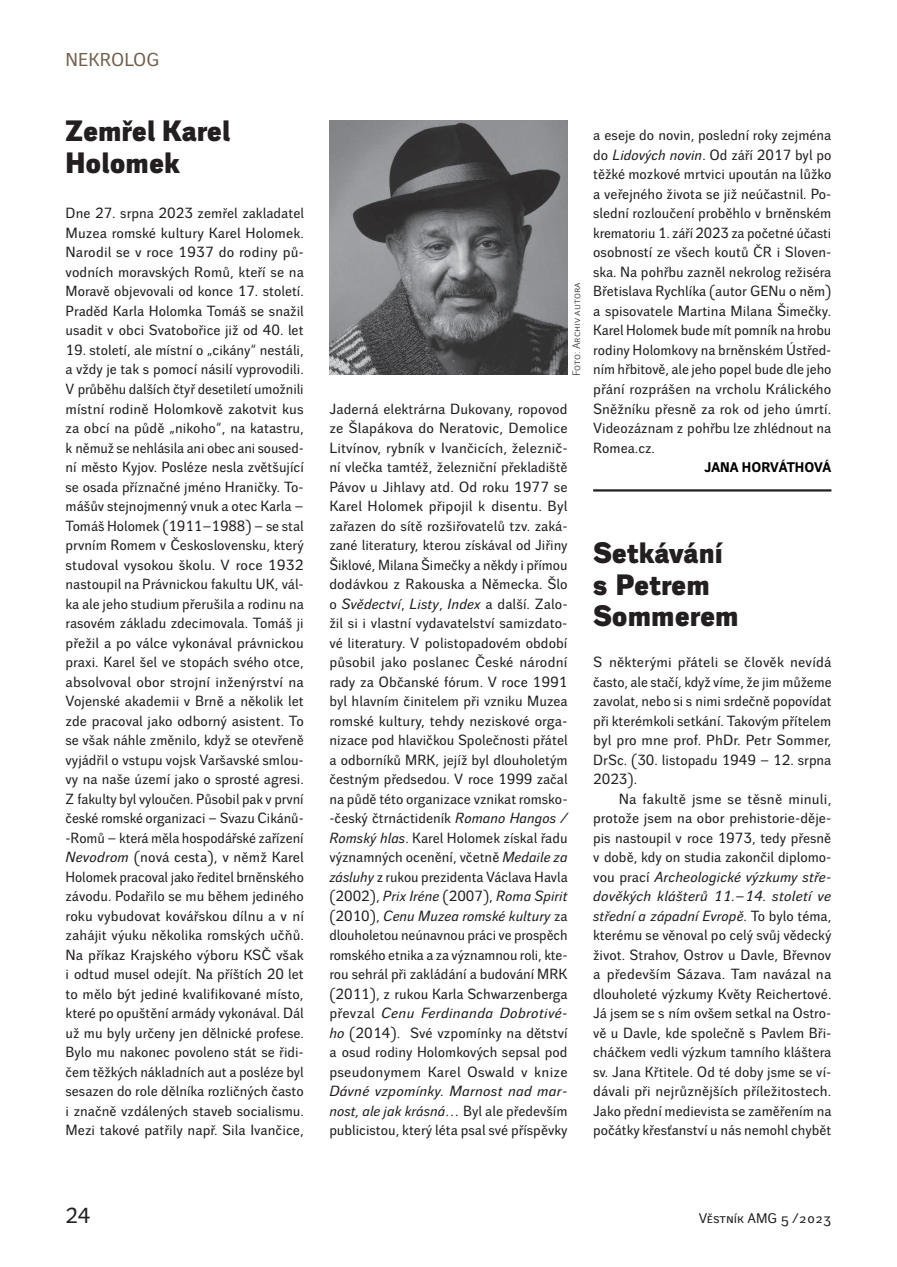
<style>
.page{position:relative;width:897px;height:1267px;background:#fff}
.page>*{position:absolute;margin:0;border:0;box-sizing:border-box;transform-origin:0 0}
.t1{font:900 28.5px/31.5px "Walbaum Grotesk";color:#231f20}
.t2{font:21px "Walbaum Grotesk Text";color:#231f20}
.t3{font:18px "Walbaum Grotesk Text";color:#715f4b}
.t4{font:14.25px/19.5px "Walbaum Grotesk Text";color:#231f20;text-align:justify}
.t5{font:13.5px "Walbaum Grotesk Text";color:#231f20}
.t6{font:700 13.5px "Walbaum Grotesk Text";color:#000}
.t7{font:10.5px "Walbaum Grotesk";color:#231f20}
.s1{font-style:italic}
</style>
<div class="page">
<hr style="left:593px;top:489px;width:238px;height:2px;background:#231f20">
<img style="left:329px;top:121px;width:238px;height:253px">
<p class="t3" style="left:66px;top:49px;width:92px">nekrolog</p>
<h1 class="t1" style="left:66px;top:117px;width:166px">Zemřel Karel<br>Holomek</h1>
<p class="t4" style="left:66px;top:204px;width:240px">Dne 27. srpna 2023 zemřel zakladatel Muzea romské kultury Karel Holomek.<br>Narodil se v roce 1937 do rodiny pů&shy;vodních moravských Romů, kteří se na Moravě objevovali od konce 17. století.<br>Praděd Karla H olomka Tomáš se snažil usadit v obci Svatobořice již od 40. let</p>
<p class="t4" style="left:66px;top:341px;width:240px">19. století, ale místní o „cikány“ nestáli, a vždy je tak s pomocí násilí vyprovodili.<br>V průběhu dalších čtyř desetiletí umožnili místní rodině H olomkově zakotvit kus za obcí na půdě „nikoho“, na katastru, k němuž se nehlásila ani obec ani soused&shy;ní město Kyjov. Posléze nesla zvětšující se osada příznačné jméno H raničky. To&shy;mášův stejnojmenný vnuk a otec Karla – Tomáš Holomek (1911–1988) – se stal prvním Romem v Československu, který studoval vysokou školu. V roce 1932 nastoupil na Právnickou fakultu UK, vál&shy;ka ale jeho studium přerušila a rodinu na rasovém základu zdecimovala. Tomáš ji přežil a po válce vykonával právnickou praxi. Karel šel ve stopách svého otce, absolvoval obor strojní inženýrství na Vojenské akademii v Brně a několik let zde pracoval jako odborný asistent. To se však náhle změnilo, když se otevřeně vyjádřil o vstupu vojsk Varšavské smlou&shy;vy na naše území jako o sprosté agresi.<br>Z fakulty byl vyloučen. Působil pak v první české romské organizaci – Svazu Cikánů--Romů – která měla hospodářské zařízení <span class="s1">Nevodrom</span> (nová cesta), v němž Karel Holomek pracoval jako ředitel brněnského závodu. Podařilo se mu během jediného roku vybudovat kovářskou dílnu a v ní zahájit výuku několika romských učňů.<br>N a příkaz Krajského výboru KSČ však i odtud musel odejít. Na příštích 20 let to mělo být jediné kvalifikované místo, které po opuštění armády vykonával. Dál už mu byly určeny jen dělnické profese.<br>Bylo mu nakonec povoleno stát se řidi&shy;čem těžkých nákladních aut a posléze byl sesazen do role dělníka rozličných často i značně vzdálených staveb socialismu.<br>Mezi takové patřily např. Sila Ivančice,</p>
<p class="t7" style="left:570px;top:376px;width:95px;rotate:-90deg">Foto: Archiv autora</p>
<p class="t4" style="left:329px;top:399px;width:240px;text-align:left">Jaderná elektrárna Dukovany, ropovod ze Šlapákova do N eratovic, Demolice Litvínov, rybník v Ivančicích, železnič&shy;ní vlečka tamtéž, železniční překladiště Pávov u Jihlavy atd. Od roku 1977 se Karel Holomek připojil k disentu. Byl zařazen do sítě rozšiřovatelů tzv. zaká&shy;zané literatury, kterou získával od Jiřiny Šiklové, Milana Šimečky a někdy i přímou dodávkou z Rakouska a Německa. Šlo o <span class="s1">Svědectví</span>, <span class="s1">Listy</span>, <span class="s1">Index</span> a další. Zalo&shy;žil si i vlastní vydavatelství samizdato&shy;vé literatury. V polistopadovém období působil jako poslanec České národní rady za Občanské fórum. V roce 1991 byl hlavním činitelem při vzniku Muzea romské kultury, tehdy neziskové orga&shy;nizace pod hlavičkou Společnosti přátel a odborníků MRK, jejíž byl dlouholetým čestným předsedou. V roce 1999 začal na půdě této organizace vznikat romsko--český čtrnáctideník <span class="s1">Romano Hangos / Romský hlas</span>. Karel H olomek získal řadu významných ocenění, včetně <span class="s1">Medaile za zásluhy</span> z rukou prezidenta Václava H avla (2002), <span class="s1">Prix Iréne</span> (2007), <span class="s1">Roma Spirit </span>(2010), <span class="s1">Cenu Muzea romské kultury</span> za dlouholetou neúnavnou práci ve prospěch romského etnika a za významnou roli, kte&shy;rou sehrál při zakládání a budování MRK (2011), z rukou Karla Schwarzenberga převzal <span class="s1">Cenu Ferdinanda Dobrotivé&shy;ho</span> (2014). Své vzpomínky na dětství a osud rodiny Holomkových sepsal pod pseudonymem Karel Oswald v knize</p>
<p class="t4" style="left:329px;top:1082px;width:240px"><span class="s1">Dávné vzpomínky. Marnost nad mar&shy;nost, ale jak krásná…</span> Byl ale především publicistou, který léta psal své příspěvky</p>
<p class="t4" style="left:593px;top:126px;width:240px">a eseje do novin, poslední roky zejména do <span class="s1">Lidových novin</span>. Od září 2017 byl po těžké mozkové mrtvici upoután na lůžko a veřejného života se již neúčastnil. Po&shy;slední rozloučení proběhlo v brněnském krematoriu 1. září 2023 za početné účasti osobností ze všech koutů ČR i Sloven&shy;ska. Na pohřbu zazněl nekrolog režiséra Břetislava Rychlíka (autor GEN u o něm) a spisovatele Martina Milana Šimečky.<br>Karel Holomek bude mít pomník na hrobu rodiny Holomkovy na brněnském Ústřed&shy;ním hřbitově, ale jeho popel bude dle jeho přání rozprášen na vrcholu Králického Sněžníku přesně za rok od jeho úmrtí.<br>Videozáznam z pohřbu lze zhlédnout na Romea.cz.</p>
<p class="t6" style="left:704px;top:459px;width:48px">JANA HORV</p>
<p class="t6" style="left:778px;top:459px;width:54px">ÁTHOV Á</p>
<h1 class="t1" style="left:593px;top:538px;width:147px">Setkávání s Petrem<br>Sommerem</h1>
<p class="t4" style="left:593px;top:653px;width:240px">S některými přáteli se člověk nevídá často, ale stačí, když víme, že jim můžeme zavolat, nebo si s nimi srdečně popovídat při kterémkoli setkání. Takovým přítelem byl pro mne prof. PhDr. Petr Sommer, DrSc. (30. listopadu 1949 – 12. srpna 2023).</p>
<p class="t4" style="left:593px;top:789px;width:240px;text-indent:26px">Na fakultě jsme se těsně minuli, protože jsem na obor prehistorie-děje&shy;pis nastoupil v roce 1973, tedy přesně v době, kdy on studia zakončil diplomo&shy;vou prací <span class="s1">Archeologické výzkumy stře&shy;dověkých klášterů 11.–14. století ve střední a západní Evropě</span>. To bylo téma, kterému se věnoval po celý svůj vědecký život. Strahov, Ostrov u Davle, Břevnov a především Sázava. Tam navázal na dlouholeté výzkumy Květy Reichertové.<br>Já jsem se s ním ovšem setkal na Ostro&shy;vě u Davle, kde společně s Pavlem Bři&shy;cháčkem vedli výzkum tamního kláštera sv. Jana Křtitele. Od té doby jsme se ví&shy;dávali při nejrůznějších příležitostech.<br>Jako přední medievista se zaměřením na počátky křesťanství u nás nemohl chybět</p>
<h2 class="t2" style="left:66px;top:1203px;width:26px">24</h2>
<p class="t5" style="left:698px;top:1210px;width:134px">Věstník AMG 5 /2023</p>
</div>
